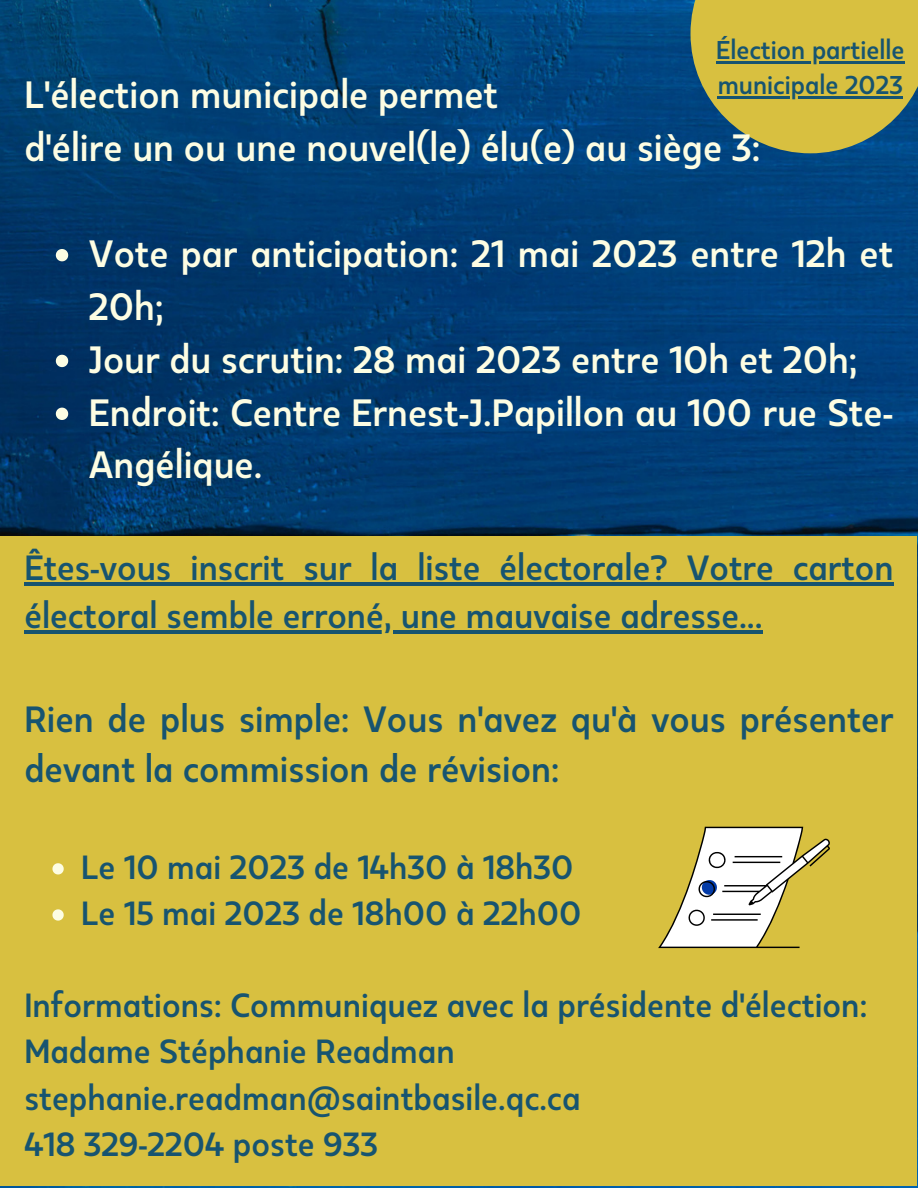
<style>
.page{position:relative;width:918px;height:1188px;background:#fff}
.page>*{position:absolute;margin:0;border:0;box-sizing:border-box;transform-origin:0 0}
.t1{font:700 37.95px/52.8px "Kappa Display";color:#fdfde3}
.t2{font:700 36.45px/50.7px "Kappa Display";color:#175470}
.t3{font:700 34.95px/48.3px "Kappa Display";color:#175470}
.t4{font:700 33.45px/46.2px "Kappa Display";color:#175470}
.t5{font:700 25.8px/35.4px "Kappa Display";color:#175470}
</style>
<div class="page">
<img style="left:0;top:0;width:918px;height:1188px">
<svg style="left:691px;top:0;width:227px;height:153px;background:#b5ac4a"></svg>
<div style="left:0;top:536px;width:917px;height:650px;background:#d8c040"></div>
<svg style="left:56px;top:249px;width:12px;height:12px"></svg>
<svg style="left:56px;top:355px;width:12px;height:12px"></svg>
<svg style="left:56px;top:408px;width:12px;height:12px"></svg>
<svg style="left:52px;top:863px;width:12px;height:11px"></svg>
<svg style="left:52px;top:909px;width:12px;height:12px"></svg>
<hr style="left:24px;top:582px;width:870px;height:3px;background:#175470">
<hr style="left:24px;top:630px;width:739px;height:4px;background:#175470">
<hr style="left:716px;top:61px;width:188px;height:2px;background:#175470">
<hr style="left:718px;top:97px;width:185px;height:2px;background:#175470">
<svg style="left:658px;top:827px;width:172px;height:121px"></svg>
<p class="t5" style="left:716px;top:31px;width:190px">Élection partielle municipale 2023</p>
<p class="t1" style="left:24px;top:67px;width:738px">L'élection municipale permet<br>d'élire un ou une nouvel(le) élu(e) au siège 3:</p>
<p class="t1" style="left:89px;top:226px;width:806px">Vote par anticipation: 21 mai 2023 entre 12h et<br>20h;<br>Jour du scrutin: 28 mai 2023 entre 10h et 20h;<br>Endroit: Centre Ernest-J.Papillon au 100 rue Ste-<br>Angélique.</p>
<p class="t3" style="left:24px;top:542px;width:871px">Êtes-vous inscrit sur la liste électorale? Votre carton électoral semble erroné, une mauvaise adresse...</p>
<p class="t2" style="left:24px;top:692px;width:871px">Rien de plus simple: Vous n'avez qu'à vous présenter devant la commission de révision:</p>
<p class="t4" style="left:81px;top:843px;width:502px">Le 10 mai 2023 de 14h30 à 18h30<br>Le 15 mai 2023 de 18h00 à 22h00</p>
<p class="t4" style="left:24px;top:981px;width:844px">Informations: Communiquez avec la présidente d'élection:<br>Madame Stéphanie Readman stephanie.readman@saintbasile.qc.ca<br>418 329-2204 poste 933</p>
</div>
